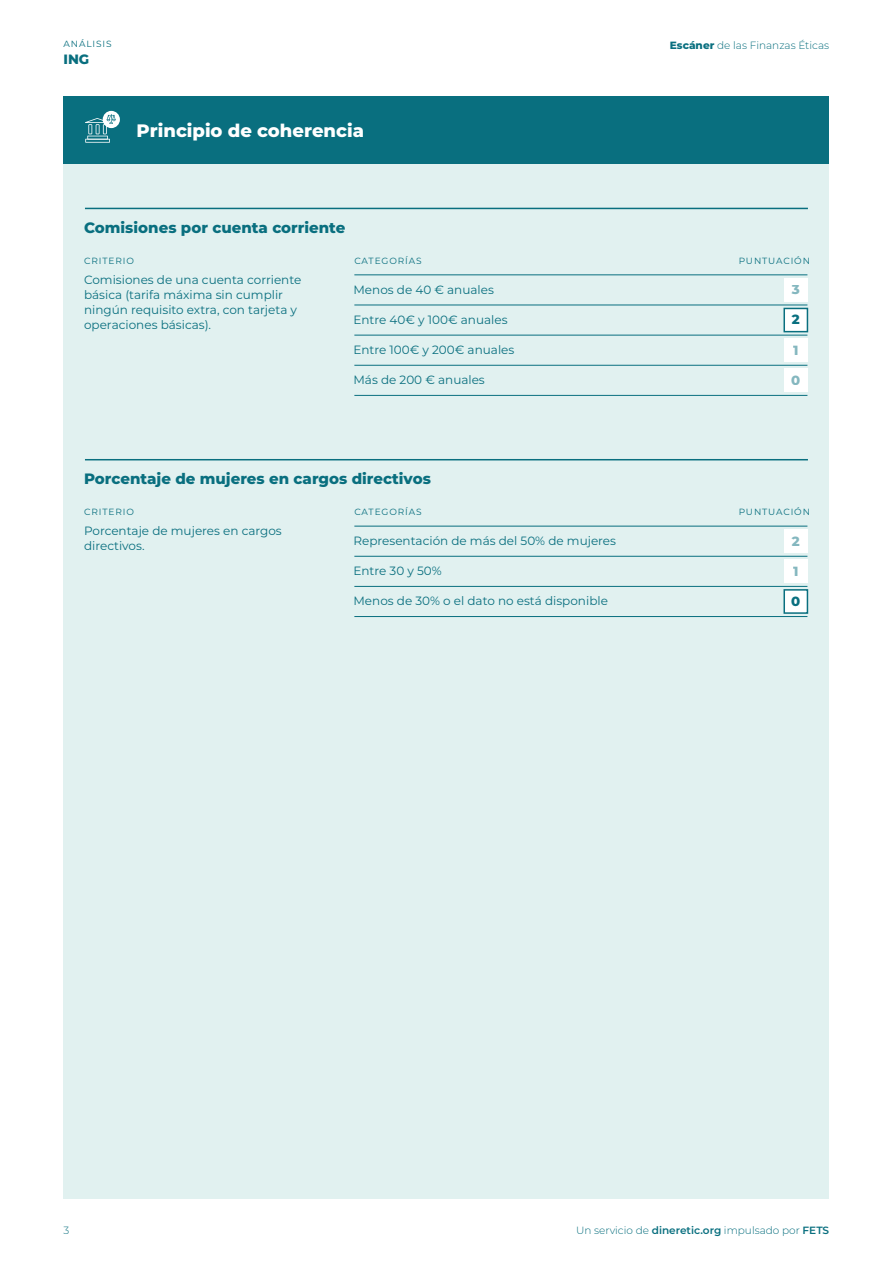
<style>
.page{position:relative;width:893px;height:1263px;background:#fff}
.page>*{position:absolute;margin:0;border:0;box-sizing:border-box;transform-origin:0 0}
.t1{font:800 18px "Montserrat";color:#fff}
.t2{font:800 15px "Montserrat";color:#096f7f}
.t3{font:800 13.5px "Montserrat";color:#096f7f}
.t4{font:800 13.35px "Montserrat";color:#096f7f}
.t5{font:12px/15px "Montserrat";color:#096f7f}
.t6{font:300 10.5px "Montserrat";color:#096f7f}
.t7{font:9px "Montserrat";letter-spacing:.1em;color:#096f7f}
.s1{font-weight:800}
.s2{font-weight:600}
</style>
<div class="page">
<div style="left:63px;top:96px;width:766px;height:1103px;background:#e1f1f0"></div>
<div style="left:63px;top:97px;width:766px;height:67px;background:#096f7f"></div>
<hr style="left:85px;top:208px;width:723px;height:1px;background:#096f7f">
<hr style="left:354px;top:275px;width:453px;height:1px;background:#096f7f">
<hr style="left:354px;top:305px;width:453px;height:1px;background:#096f7f">
<hr style="left:354px;top:335px;width:453px;height:1px;background:#096f7f">
<hr style="left:354px;top:365px;width:453px;height:1px;background:#096f7f">
<hr style="left:354px;top:395px;width:453px;height:1px;background:#096f7f">
<div style="left:784px;top:369px;width:23px;height:23px;background:#fff"></div>
<div style="left:783px;top:308px;width:25px;height:24px;background:#fff;border:2px solid #096f7f"></div>
<div style="left:784px;top:339px;width:23px;height:23px;background:#fff"></div>
<div style="left:784px;top:278px;width:23px;height:23px;background:#fff"></div>
<hr style="left:85px;top:459px;width:723px;height:1px;background:#096f7f">
<hr style="left:354px;top:526px;width:453px;height:1px;background:#096f7f">
<hr style="left:354px;top:556px;width:453px;height:1px;background:#096f7f">
<hr style="left:354px;top:586px;width:453px;height:1px;background:#096f7f">
<hr style="left:354px;top:616px;width:453px;height:1px;background:#096f7f">
<div style="left:784px;top:560px;width:23px;height:23px;background:#fff"></div>
<div style="left:783px;top:589px;width:25px;height:25px;background:#fff;border:2px solid #096f7f"></div>
<div style="left:784px;top:530px;width:23px;height:23px;background:#fff"></div>
<svg style="left:85px;top:139px;width:25px;height:4px"></svg>
<svg style="left:87px;top:136px;width:21px;height:4px"></svg>
<div style="left:103px;top:111px;width:17px;height:17px;background:#fff;border-radius:50%"></div>
<svg style="left:85px;top:114px;width:31px;height:20px"></svg>
<p class="t7" style="left:63px;top:38px;width:50px">ANÁLISIS</p>
<p class="t3" style="left:63px;top:50px;width:27px">ING</p>
<h1 class="t1" style="left:137px;top:118px;width:229px">Principio de coherencia</h1>
<p class="t6" style="left:670px;top:38px;width:161px"><span class="s1">Escáner</span> de las Finanzas Éticas</p>
<p class="t2" style="left:84px;top:217px;width:263px">Comisiones por cuenta corriente</p>
<p class="t5" style="left:84px;top:271px;width:219px">Comisiones de una cuenta corriente básica (tarifa máxima sin cumplir ningún requisito extra, con tarjeta y operaciones básicas).</p>
<p class="t5" style="left:353px;top:282px;width:142px">Menos de 40 € anuales</p>
<p class="t7" style="left:84px;top:255px;width:51px">CRITERIO</p>
<p class="t7" style="left:354px;top:255px;width:69px">CATEGORÍAS</p>
<p class="t7" style="left:739px;top:255px;width:73px">PUNTUACIÓN</p>
<p class="t4" style="left:792px;top:280px;width:10px">3</p>
<p class="t4" style="left:792px;top:310px;width:9px">2</p>
<p class="t4" style="left:793px;top:340px;width:7px">1</p>
<p class="t5" style="left:353px;top:312px;width:156px">Entre 40€ y 100€ anuales</p>
<p class="t5" style="left:353px;top:342px;width:162px">Entre 100€ y 200€ anuales</p>
<p class="t5" style="left:353px;top:372px;width:133px">Más de 200 € anuales</p>
<p class="t4" style="left:791px;top:370px;width:11px">0</p>
<p class="t2" style="left:84px;top:468px;width:348px">Porcentaje de mujeres en cargos directivos</p>
<p class="t5" style="left:84px;top:523px;width:199px">Porcentaje de mujeres en cargos directivos.</p>
<p class="t5" style="left:353px;top:533px;width:264px">Representación de más del 50% de mujeres</p>
<p class="t5" style="left:353px;top:563px;width:90px">Entre 30 y 50%</p>
<p class="t5" style="left:353px;top:593px;width:256px">Menos de 30% o el dato no está disponible</p>
<p class="t7" style="left:84px;top:506px;width:51px">CRITERIO</p>
<p class="t7" style="left:354px;top:506px;width:69px">CATEGORÍAS</p>
<p class="t7" style="left:739px;top:506px;width:73px">PUNTUACIÓN</p>
<p class="t4" style="left:792px;top:531px;width:9px">2</p>
<p class="t4" style="left:793px;top:561px;width:7px">1</p>
<p class="t4" style="left:791px;top:591px;width:11px">0</p>
<p class="t6" style="left:63px;top:1223px;width:7px">3</p>
<p class="t6" style="left:576px;top:1223px;width:255px">Un servicio de <span class="s2">dineretic.org</span> impulsado por <span class="s2">FETS</span></p>
</div>
